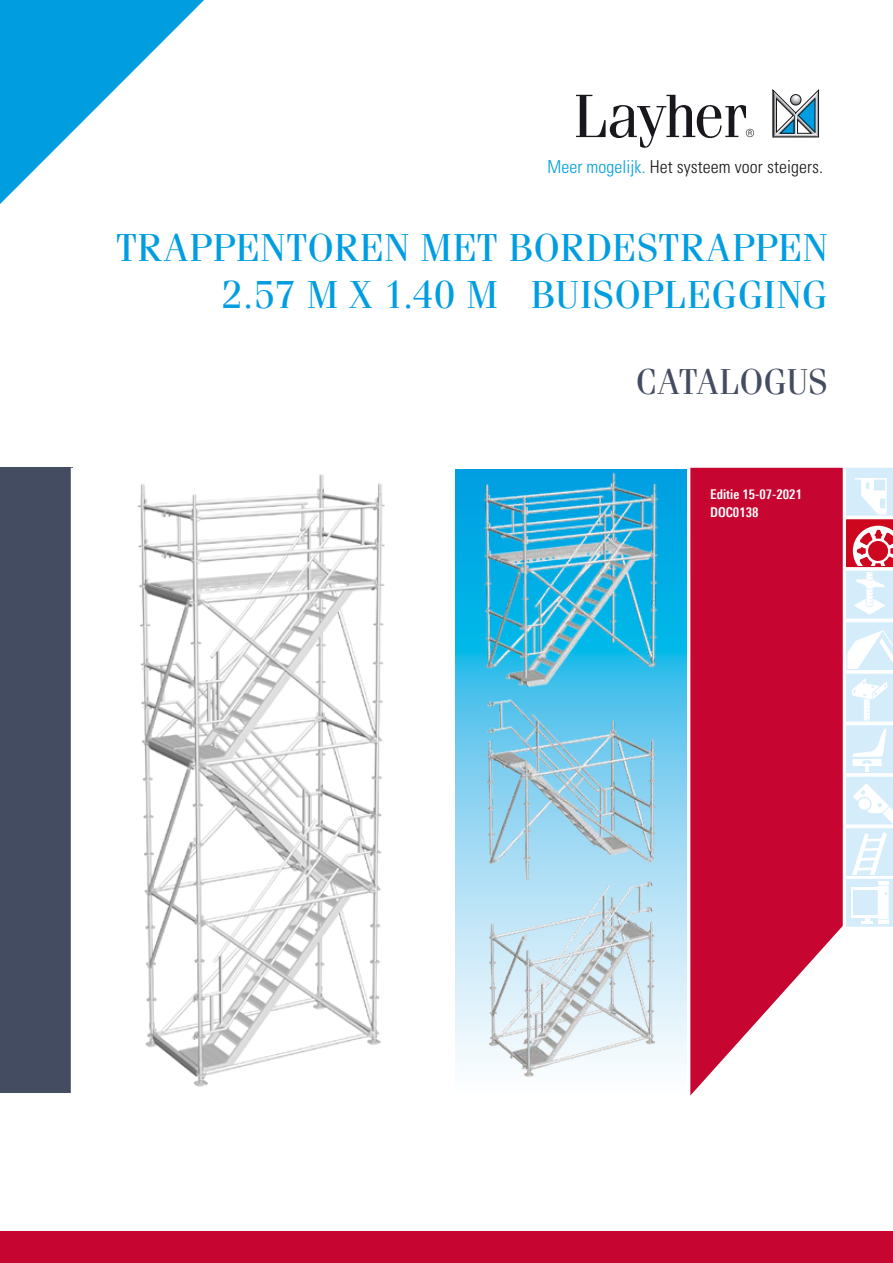
<style>
.page{position:relative;width:893px;height:1263px;background:#fff}
.page>*{position:absolute;margin:0;border:0;box-sizing:border-box;transform-origin:0 0}
.t1{font:39px/46.8px "Fenice Pro ITC";letter-spacing:.01em;color:#009ee0;text-align:right}
.t2{font:36px "Fenice Pro ITC";letter-spacing:-.005em;color:#444c61}
.t3{font:300 condensed 17.85px "Univers";letter-spacing:.005em;color:#1a171c}
.t4{font:700 13.5px/18px "Linotype Univers 620 Cn";color:#fff}
.s1{color:#009ee0}
</style>
<div class="page">
<svg style="left:576px;top:95px;width:178px;height:53px"></svg>
<svg style="left:773px;top:90px;width:46px;height:47px"></svg>
<div style="left:0;top:1231px;width:893px;height:32px;background:#c60531"></div>
<svg style="left:690px;top:468px;width:153px;height:628px;background:#ce284e"></svg>
<svg style="left:0;top:0;width:204px;height:204px"></svg>
<div style="left:0;top:468px;width:72px;height:625px;background:#444c61"></div>
<img style="left:137px;top:474px;width:248px;height:613px">
<svg style="left:455px;top:469px;width:232px;height:595px;background:#6dccef"></svg>
<img style="left:476px;top:469px;width:190px;height:608px">
<hr style="left:71px;top:468px;width:3px;height:635px;background:#fff">
<svg style="left:846px;top:468px;width:47px;height:459px"></svg>
<p class="t3" style="left:548px;top:156px;width:277px"><span class="s1">Meer mogelijk.</span> Het systeem voor steigers.</p>
<p class="t1" style="left:116px;top:224px;width:713px">TRAPPENTOREN MET BORDESTRAPPEN<br>2.57 M X 1.40 M BUISOPLEGGING</p>
<p class="t2" style="left:636px;top:360px;width:193px">CATALOGUS</p>
<p class="t4" style="left:710px;top:485px;width:93px">Editie 15-07-2021<br>DOC0138</p>
</div>
